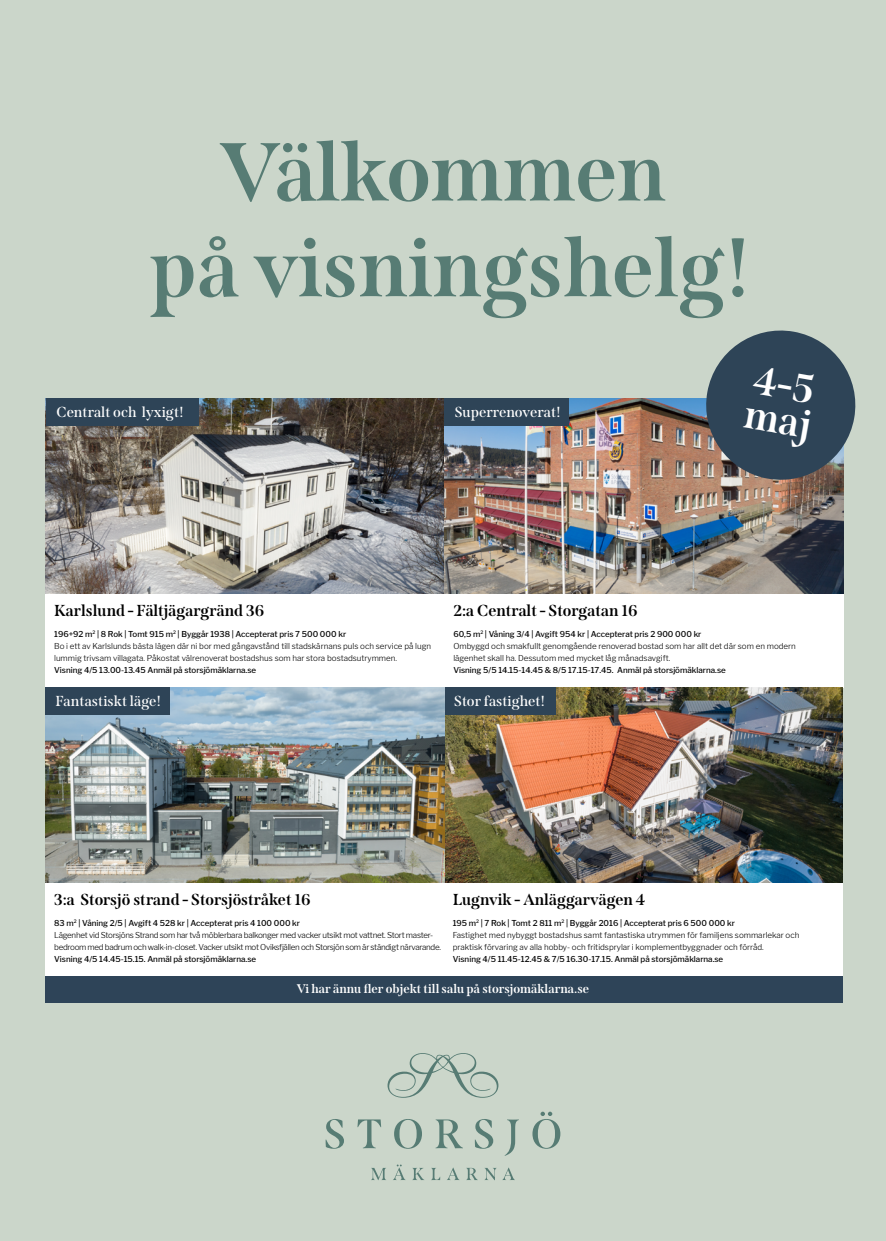
<style>
.page{position:relative;width:886px;height:1241px;background:#fff}
.page>*{position:absolute;margin:0;border:0;box-sizing:border-box;transform-origin:0 0}
.t1{font:700 82.38px/95.6px "Span";color:#577c74;text-align:center}
.t2{font:700 40px/35px "Span";color:#fff}
.t3{font:700 15.88px "Span";color:#000}
.t4{font:600 14.5px "Span";color:#fff}
.t5{font:700 12.5px "Span";color:#fff}
.t6{font:300 8px/12px "Libre Franklin";color:#000}
.t7{font:300 8px/12px "Libre Franklin";letter-spacing:-.035em;color:#000}
.t8{font:500 8px "Libre Franklin";color:#000}
.s1{font-weight:500}
</style>
<div class="page">
<div style="left:0;top:0;width:886px;height:1240px;background:#cbd6ca"></div>
<img style="left:45px;top:399px;width:399px;height:195px">
<img style="left:444px;top:399px;width:399px;height:195px">
<svg style="left:326px;top:1119px;width:18px;height:29px"></svg>
<svg style="left:357px;top:1119px;width:24px;height:29px"></svg>
<svg style="left:394px;top:1119px;width:28px;height:29px"></svg>
<svg style="left:435px;top:1119px;width:28px;height:29px"></svg>
<svg style="left:475px;top:1119px;width:18px;height:29px"></svg>
<svg style="left:505px;top:1119px;width:14px;height:36px"></svg>
<svg style="left:532px;top:1111px;width:28px;height:37px"></svg>
<svg style="left:371px;top:1167px;width:15px;height:12px"></svg>
<svg style="left:394px;top:1164px;width:11px;height:15px"></svg>
<svg style="left:412px;top:1167px;width:12px;height:12px"></svg>
<svg style="left:431px;top:1167px;width:9px;height:12px"></svg>
<svg style="left:448px;top:1167px;width:11px;height:12px"></svg>
<svg style="left:466px;top:1167px;width:11px;height:12px"></svg>
<svg style="left:484px;top:1167px;width:30px;height:12px"></svg>
<svg style="left:387px;top:1053px;width:111px;height:44px"></svg>
<div style="left:46px;top:399px;width:153px;height:27px;background:#2e4457"></div>
<div style="left:444px;top:399px;width:125px;height:27px;background:#2e4457"></div>
<div style="left:45px;top:594px;width:399px;height:93px;background:#fff"></div>
<div style="left:444px;top:594px;width:399px;height:93px;background:#fff"></div>
<img style="left:444px;top:687px;width:399px;height:195px">
<div style="left:443px;top:687px;width:113px;height:27px;background:#2e4457"></div>
<div style="left:444px;top:882px;width:399px;height:94px;background:#fff"></div>
<img style="left:45px;top:687px;width:399px;height:195px">
<div style="left:45px;top:687px;width:125px;height:27px;background:#2e4457"></div>
<div style="left:45px;top:882px;width:399px;height:94px;background:#fff"></div>
<svg style="left:700px;top:330px;width:156px;height:155px"></svg>
<div style="left:45px;top:976px;width:798px;height:26px;background:#2e4458"></div>
<h1 class="t1" style="left:149px;top:125px;width:604px">Välkommen<br>på visningshelg!</h1>
<h3 class="t4" style="left:56px;top:403px;width:129px">Centralt och lyxigt!</h3>
<h3 class="t4" style="left:455px;top:403px;width:107px">Superrenoverat!</h3>
<h2 class="t2" style="left:754px;top:362px;width:69px;rotate:10deg">4-5 maj</h2>
<h3 class="t3" style="left:54px;top:601px;width:212px">Karlslund - Fältjägargränd 36</h3>
<h3 class="t3" style="left:453px;top:601px;width:186px">2:a Centralt - Storgatan 16</h3>
<p class="t6" style="left:54px;top:627px;width:378px"><span class="s1">196+92 m</span><sup>2</sup> <span class="s1">| 8 Rok | Tomt 915 m</span><sup>2</sup> <span class="s1">| Byggår 1938 | Accepterat pris 7 500 000 kr<br></span>Bo i ett av Karlslunds bästa lägen där ni bor med gångavstånd till stadskärnans puls och service på lugn lummig trivsam villagata. Påkostat välrenoverat bostadshus som har stora bostadsutrymmen.</p>
<p class="t8" style="left:54px;top:663px;width:203px">Visning 4/5 13.00-13.45 Anmäl på storsjömäklarna.se</p>
<p class="t6" style="left:453px;top:627px;width:344px"><span class="s1">60,5 m</span><sup>2</sup> <span class="s1">| Våning 3/4 | Avgift 954 kr | Accepterat pris 2 900 000 kr<br></span>Ombyggd och smakfullt genomgående renoverad bostad som har allt det där som en modern lägenhet skall ha. Dessutom med mycket låg månadsavgift.</p>
<p class="t8" style="left:453px;top:663px;width:274px">Visning 5/5 14.15-14.45 &amp; 8/5 17.15-17.45. Anmäl på storsjömäklarna.se</p>
<h3 class="t4" style="left:454px;top:692px;width:93px">Stor fastighet!</h3>
<h3 class="t4" style="left:56px;top:692px;width:107px">Fantastiskt läge!</h3>
<h3 class="t3" style="left:54px;top:889px;width:258px">3:a Storsjö strand - Storsjöstråket 16</h3>
<p class="t7" style="left:54px;top:915px;width:388px"><span class="s1">83 m</span><sup>2</sup> <span class="s1">| Våning 2/5 | Avgift 4 528 kr | Accepterat pris 4 100 000 kr<br></span>Lägenhet vid Storsjöns Strand som har två möblerbara balkonger med vacker utsikt mot vattnet. Stort master&shy;bedroom med badrum och walk-in-closet. Vacker utsikt mot Oviksfjällen och Storsjön som är ständigt närvarande.</p>
<p class="t8" style="left:54px;top:952px;width:203px">Visning 4/5 14.45-15.15. Anmäl på storsjömäklarna.se</p>
<h3 class="t3" style="left:453px;top:889px;width:194px">Lugnvik - Anläggarvägen 4</h3>
<p class="t6" style="left:453px;top:915px;width:348px"><span class="s1">195 m</span><sup>2</sup> <span class="s1">| 7 Rok | Tomt 2 811 m</span><sup>2</sup> <span class="s1">| Byggår 2016 | Accepterat pris 6 500 000 kr<br></span>Fastighet med nybyggt bostadshus samt fantastiska utrymmen för familjens sommarlekar och praktisk förvaring av alla hobby- och fritidsprylar i komplementbyggnader och förråd.</p>
<p class="t8" style="left:453px;top:952px;width:272px">Visning 4/5 11.45-12.45 &amp; 7/5 16.30-17.15. Anmäl på storsjömäklarna.se</p>
<h3 class="t5" style="left:297px;top:981px;width:294px">Vi har ännu fler objekt till salu på storsjomäklarna.se</h3>
</div>
